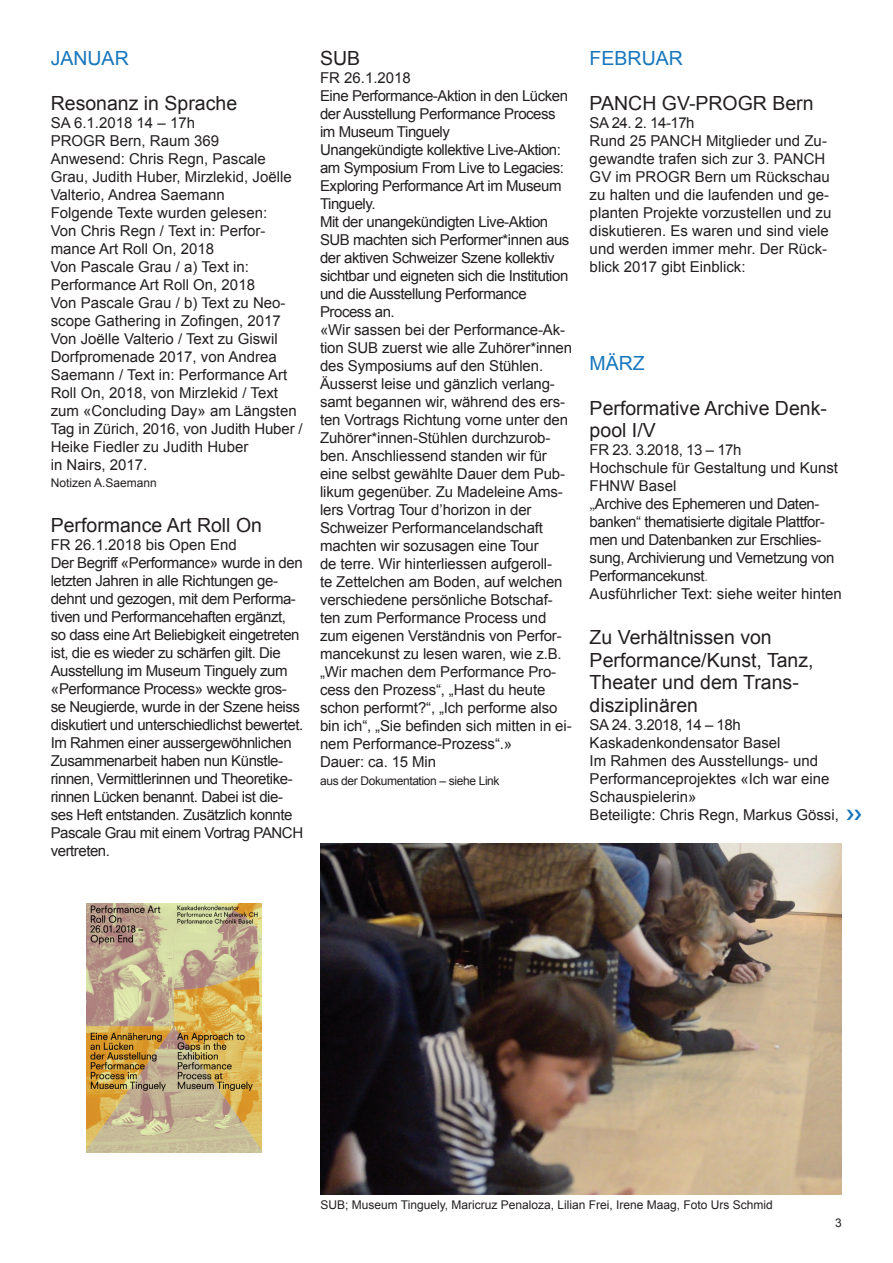
<style>
.page{position:relative;width:893px;height:1263px;background:#fff}
.page>*{position:absolute;margin:0;border:0;box-sizing:border-box;transform-origin:0 0}
.t1{font:19.5px/22.5px "Arial";color:#231f20}
.t2{font:19.5px "Arial";color:#1776bd}
.t3{font:15px/18px "Arial";letter-spacing:-.01em;color:#231f20}
.t4{font:15px/18px "Arial";letter-spacing:-.03em;color:#231f20}
.t5{font:12px "Arial";color:#231f20}
.t6{font:12px "Arial";letter-spacing:-.03em;color:#231f20}
.s1{font-family:"Adobe Garamond Pro"}
.s2{color:#808285}
</style>
<div class="page">
<img style="left:86px;top:904px;width:176px;height:248px">
<img style="left:320px;top:844px;width:522px;height:351px">
<h1 class="t2" style="left:51px;top:46px;width:80px">JANUAR</h1>
<h1 class="t1" style="left:51px;top:92px;width:188px">Resonanz in Sprache</h1>
<p class="t3" style="left:51px;top:114px;width:253px">SA 6.1.2018 14 – 17h<br>PROGR Bern, Raum 369<br>Anwesend: Chris Regn, Pascale<br>Grau, Judith Huber, Mirzlekid, Joëlle<br>Valterio, Andrea Saemann<br>Folgende Texte wurden gelesen:<br>Von Chris Regn / Text in: Perfor&shy;mance Art Roll On, 2018<br>Von Pascale Grau / a) Text in:<br>Performance Art Roll On, 2018<br>Von Pascale Grau / b) Text zu Neo&shy;scope Gathering in Zofingen, 2017<br>Von Joëlle Valterio / Text zu Giswil<br>Dorfpromenade 2017, von Andrea<br>Saemann / Text in: Performance Art<br>Roll On, 2018, von Mirzlekid / Text zum «Concluding Day» am Längsten<br>Tag in Zürich, 2016, von Judith Huber /<br>Heike Fiedler zu Judith Huber<br>in Nairs, 2017.</p>
<p class="t5" style="left:51px;top:475px;width:108px">Notizen A.Saemann</p>
<h1 class="t1" style="left:51px;top:514px;width:213px">Performance Art Roll On</h1>
<p class="t4" style="left:51px;top:536px;width:254px">FR 26.1.2018 bis Open End<br>Der Begriff «Performance» wurde in den letzten Jahren in alle Richtungen ge&shy;dehnt und gezogen, mit dem Performa&shy;tiven und Performancehaften ergänzt, so dass eine Art Beliebigkeit eingetreten ist, die es wieder zu schärfen gilt. Die Ausstellung im Museum Tinguely zum «Performance Process» weckte gros&shy;se Neugierde, wurde in der Szene heiss diskutiert und unterschiedlichst bewertet.<br>Im Rahmen einer aussergewöhnlichen Zusammenarbeit haben nun Künstle&shy;rinnen, Vermittlerinnen und Theoretike&shy;rinnen Lücken benannt. Dabei ist die&shy;ses Heft entstanden. Zusätzlich konnte Pascale Grau mit einem Vortrag PANCH vertreten.</p>
<h1 class="t1" style="left:320px;top:47px;width:39px">SUB</h1>
<p class="t3" style="left:320px;top:69px;width:254px">FR 26.1.2018<br>Eine Performance-Aktion in den Lücken der Ausstellung Performance Process im Museum Tinguely<br>Unangekündigte kollektive Live-Aktion : am Symposium From Live to Legacies:<br>Exploring Performance Art im Museum Tinguely.<br>Mit der unangekündigten Live-Aktion SUB machten sich Performer*innen aus der aktiven Schweizer Szene kollektiv sichtbar und eigneten sich die Institution und die Ausstellung Performance Process an.<br>«Wir sassen bei der Performance-Ak&shy;tion SUB zuerst wie alle Zuhörer*innen des Symposiums auf den Stühlen.<br>Äusserst leise und gänzlich verlang&shy;samt begannen wir, während des ers&shy;ten Vortrags Richtung vorne unter den Zuhörer*innen-Stühlen durchzurob&shy;ben. Anschliessend standen wir für eine selbst gewählte Dauer dem Pub&shy;likum gegenüber. Zu Madeleine Ams&shy;lers Vortrag Tour d’horizon in der Schweizer Performancelandschaft machten wir sozusagen eine Tour<br>de terre. Wir hinterliessen aufgeroll-<br>te Zettelchen am Boden, auf welchen verschiedene persönliche Botschaf&shy;ten zum Performance Process und zum eigenen Verständnis von Perfor&shy;mancekunst zu lesen waren, wie z.B. „Wir machen dem Performance Pro&shy;cess den Prozess“, „Hast du heute schon performt?“, „Ich performe also bin ich“, „Sie befinden sich mitten in ei&shy;nem Performance-Prozess“.»<br>Dauer: ca. 15 Min</p>
<p class="t6" style="left:320px;top:773px;width:181px">aus der Dokumentation – siehe Link</p>
<h1 class="t2" style="left:590px;top:46px;width:95px">FEBRUAR</h1>
<h1 class="t1" style="left:590px;top:92px;width:225px">PANCH GV-PROGR Bern</h1>
<p class="t3" style="left:590px;top:114px;width:243px">SA 24. 2. 14-17h<br>Rund 25 PANCH Mitglieder und Zu&shy;gewandte trafen sich zur 3. PANCH<br>GV im PROGR Bern um Rückschau zu halten und die laufenden und ge&shy;planten Projekte vorzustellen und zu diskutieren. Es waren und sind viele und werden immer mehr. Der Rück&shy;blick 2017 gibt Einblick:</p>
<h1 class="t2" style="left:590px;top:350px;width:57px">MÄRZ</h1>
<h1 class="t1" style="left:590px;top:397px;width:239px">Performative Archive Denk&shy;pool I/V</h1>
<p class="t4" style="left:590px;top:441px;width:254px">FR 23. 3.2018, 13 – 17h<br>Hochschule für Gestaltung und Kunst<br>FHNW Basel<br><span class="s1">„</span>Archive des Ephemeren und Daten&shy;banken“ thematisierte digitale Plattfor&shy;men und Datenbanken zur Erschlies&shy;sung, Archivierung und Vernetzung von<br>Performancekunst<span class="s2">.<br></span>Ausführlicher Text: siehe weiter hinten</p>
<h1 class="t1" style="left:590px;top:626px;width:225px">Zu Verhältnissen von<br>Performance/Kunst, Tanz,<br>Theater und dem Trans&shy;disziplinären</h1>
<p class="t3" style="left:590px;top:716px;width:251px">SA 24. 3.2018, 14 – 18h<br>Kaskadenkondensator Basel<br>Im Rahmen des Ausstellungs- und<br>Performanceprojektes «Ich war eine<br>Schauspielerin»<br>Beteiligte: Chris Regn, Markus Gössi,</p>
<p class="t5" style="left:320px;top:1196px;width:454px">SUB; Museum Tinguely, Maricruz Penaloza, Lilian Frei, Irene Maag, Foto Urs Schmid</p>
<p class="t5" style="left:835px;top:1215px;width:8px">3</p>
</div>
